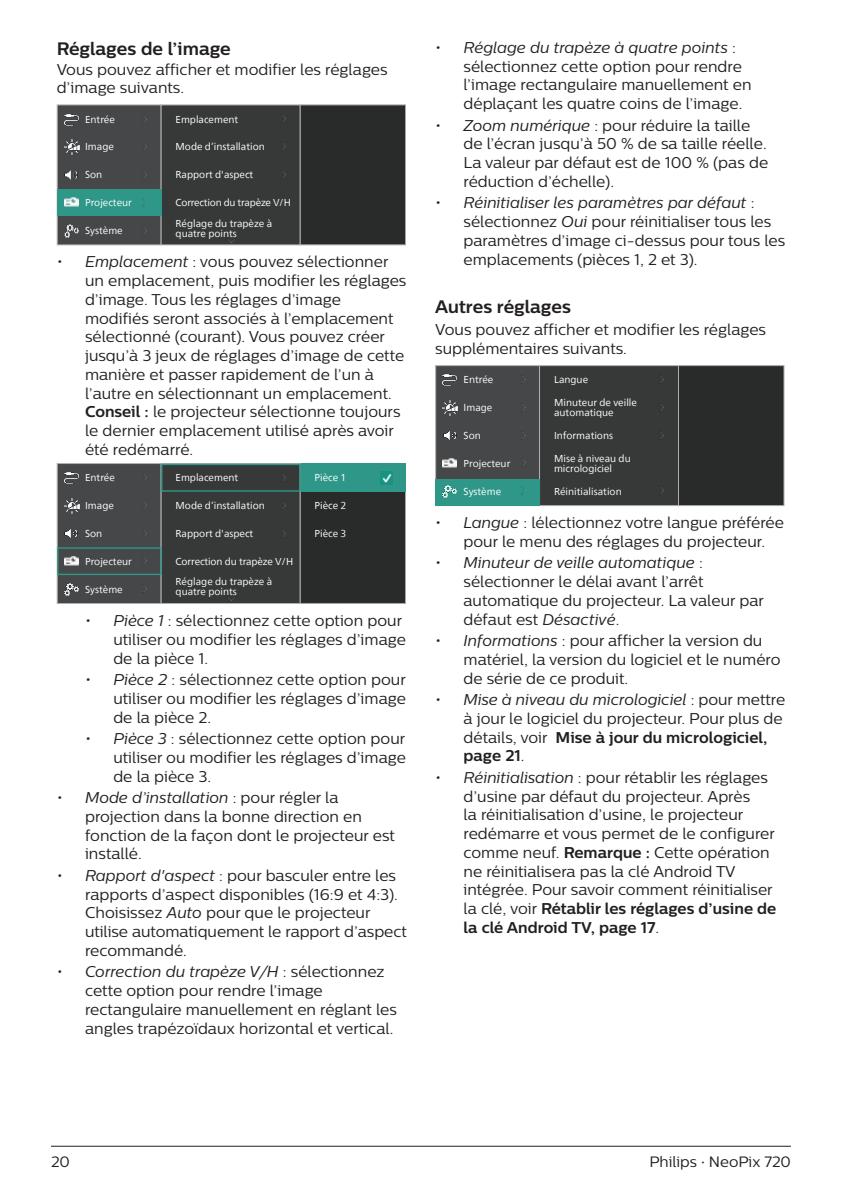
<style>
.page{position:relative;width:842px;height:1191px;background:#fff}
.page>*{position:absolute;margin:0;border:0;box-sizing:border-box;transform-origin:0 0}
.t1{font:700 18px "Centrale Sans";color:#231f20}
.t2{font:15.6px/18.8px "Centrale Sans";color:#231f20}
.t3{font:15px "Centrale Sans";color:#231f20}
.t4{font:10px/10px "Neue Frutiger World";color:#fff}
.t5{font:10px "Neue Frutiger World";letter-spacing:-.02em;color:#fff}
.s1{font-style:italic}
.s2{font-weight:700}
</style>
<div class="page">
<hr style="left:51px;top:1145px;width:740px;height:1px;background:#231f20">
<div style="left:57px;top:104px;width:105px;height:141px;background:#454748;border:1px solid #b0b0b0"></div>
<div style="left:300px;top:104px;width:106px;height:141px;background:#292a2a;border:1px solid #a7a8ab"></div>
<div style="left:161px;top:104px;width:139px;height:141px;background:#373838;border:1px solid #b0b0b0"></div>
<div style="left:57px;top:189px;width:105px;height:27px;background:#2e9788"></div>
<img style="left:64px;top:114px;width:14px;height:11px">
<img style="left:64px;top:140px;width:15px;height:15px">
<img style="left:64px;top:224px;width:14px;height:14px">
<img style="left:64px;top:197px;width:14px;height:10px">
<svg style="left:65px;top:170px;width:13px;height:10px"></svg>
<svg style="left:227px;top:239px;width:8px;height:5px"></svg>
<svg style="left:142px;top:198px;width:5px;height:8px"></svg>
<div style="left:57px;top:463px;width:105px;height:141px;background:#454748;border:1px solid #b0b0b0"></div>
<div style="left:300px;top:463px;width:106px;height:141px;background:#292a2a;border:1px solid #a7a8ab"></div>
<div style="left:161px;top:463px;width:139px;height:141px;background:#373838;border:1px solid #b0b0b0"></div>
<div style="left:301px;top:463px;width:104px;height:29px;background:#2e9788"></div>
<div style="left:161px;top:464px;width:140px;height:28px;border:1px solid #2e9788"></div>
<div style="left:57px;top:547px;width:105px;height:28px;border:1px solid #2e9788"></div>
<img style="left:64px;top:472px;width:14px;height:12px">
<img style="left:64px;top:498px;width:15px;height:15px">
<img style="left:64px;top:583px;width:14px;height:13px">
<img style="left:64px;top:556px;width:14px;height:10px">
<svg style="left:65px;top:529px;width:13px;height:9px"></svg>
<svg style="left:228px;top:597px;width:7px;height:4px"></svg>
<svg style="left:381px;top:471px;width:11px;height:13px"></svg>
<div style="left:435px;top:365px;width:105px;height:141px;background:#454748;border:1px solid #b0b0b0"></div>
<div style="left:678px;top:365px;width:106px;height:141px;background:#292a2a;border:1px solid #a7a8ab"></div>
<div style="left:539px;top:365px;width:140px;height:141px;background:#373838;border:1px solid #b0b0b0"></div>
<div style="left:436px;top:479px;width:104px;height:26px;background:#2e9788"></div>
<img style="left:443px;top:375px;width:14px;height:11px">
<img style="left:442px;top:400px;width:15px;height:15px">
<img style="left:443px;top:485px;width:14px;height:13px">
<img style="left:443px;top:458px;width:14px;height:10px">
<svg style="left:443px;top:431px;width:13px;height:9px"></svg>
<svg style="left:521px;top:487px;width:5px;height:8px"></svg>
<p class="t1" style="left:57px;top:38px;width:176px">Réglages de l’image</p>
<p class="t2" style="left:57px;top:59px;width:332px">Vous pouvez afficher et modifier les réglages d’image suivants.</p>
<p class="t4" style="left:85px;top:114px;width:31px">Entrée</p>
<p class="t4" style="left:176px;top:114px;width:64px">Emplacement</p>
<p class="t4" style="left:176px;top:142px;width:91px">Mode d’installation</p>
<p class="t4" style="left:176px;top:170px;width:79px">Rapport d'aspect</p>
<p class="t5" style="left:176px;top:195px;width:117px">Correction du trapèze V/H</p>
<p class="t4" style="left:85px;top:142px;width:30px">Image</p>
<p class="t4" style="left:85px;top:170px;width:19px">Son</p>
<p class="t4" style="left:85px;top:198px;width:48px">Projecteur</p>
<p class="t4" style="left:85px;top:226px;width:39px">Système</p>
<p class="t4" style="left:176px;top:219px;width:98px">Réglage du trapèze à quatre points</p>
<p class="t2" style="left:85px;top:252px;width:323px;text-indent:-28px"><span class="s1">• Emplacement</span> : vous pouvez sélectionner un emplacement, puis modifier les réglages d’image. Tous les réglages d’image modifiés seront associés à l’emplacement sélectionné (courant). Vous pouvez créer jusqu’à 3 jeux de réglages d’image de cette manière et passer rapidement de l’un à l’autre en sélectionnant un emplacement.<br><span class="s2">Conseil :</span> le projecteur sélectionne toujours le dernier emplacement utilisé après avoir été redémarré.</p>
<p class="t4" style="left:85px;top:473px;width:31px">Entrée</p>
<p class="t4" style="left:176px;top:473px;width:64px">Emplacement</p>
<p class="t4" style="left:315px;top:472px;width:33px">Pièce 1</p>
<p class="t4" style="left:315px;top:500px;width:33px">Pièce 2</p>
<p class="t4" style="left:315px;top:529px;width:33px">Pièce 3</p>
<p class="t4" style="left:176px;top:500px;width:91px">Mode d’installation</p>
<p class="t4" style="left:176px;top:529px;width:79px">Rapport d'aspect</p>
<p class="t4" style="left:176px;top:556px;width:119px">Correction du trapèze V/H</p>
<p class="t4" style="left:85px;top:500px;width:30px">Image</p>
<p class="t4" style="left:85px;top:529px;width:19px">Son</p>
<p class="t4" style="left:85px;top:556px;width:48px">Projecteur</p>
<p class="t4" style="left:85px;top:584px;width:39px">Système</p>
<p class="t4" style="left:176px;top:577px;width:98px">Réglage du trapèze à quatre points</p>
<p class="t2" style="left:113px;top:611px;width:294px;text-indent:-28px"><span class="s1">• Pièce 1</span> : sélectionnez cette option pour utiliser ou modifier les réglages d’image de la pièce 1.</p>
<p class="t2" style="left:113px;top:670px;width:294px;text-align:justify;text-indent:-28px"><span class="s1">• Pièce 2</span> : sélectionnez cette option pour utiliser ou modifier les réglages d’image de la pièce 2.</p>
<p class="t2" style="left:113px;top:729px;width:294px;text-align:justify;text-indent:-28px"><span class="s1">• Pièce 3</span> : sélectionnez cette option pour utiliser ou modifier les réglages d’image de la pièce 3.</p>
<p class="t2" style="left:85px;top:788px;width:311px;text-indent:-28px"><span class="s1">• Mode d’installation</span> : pour régler la projection dans la bonne direction en fonction de la façon dont le projecteur est installé.</p>
<p class="t2" style="left:85px;top:865px;width:323px;text-indent:-28px"><span class="s1">• Rapport d'aspect</span> : pour basculer entre les rapports d’aspect disponibles (16:9 et 4:3).<br>Choisissez <span class="s1">Auto</span> pour que le projecteur utilise automatiquement le rapport d’aspect recommandé.</p>
<p class="t2" style="left:85px;top:962px;width:313px;text-indent:-28px"><span class="s1">• Correction du trapèze V/H</span> : sélectionnez cette option pour rendre l’image rectangulaire manuellement en réglant les angles trapézoïdaux horizontal et vertical.</p>
<p class="t2" style="left:463px;top:38px;width:290px;text-indent:-28px"><span class="s1">• Réglage du trapèze à quatre points</span> : sélectionnez cette option pour rendre l’image rectangulaire manuellement en déplaçant les quatre coins de l’image.</p>
<p class="t2" style="left:463px;top:116px;width:306px;text-indent:-28px"><span class="s1">• Zoom numérique</span> : pour réduire la taille de l’écran jusqu’à 50 % de sa taille réelle.<br>La valeur par défaut est de 100 % (pas de réduction d’échelle).</p>
<p class="t2" style="left:463px;top:193px;width:323px;text-indent:-28px"><span class="s1">• Réinitialiser les paramètres par défaut</span> : sélectionnez <span class="s1">Oui</span> pour réinitialiser tous les paramètres d’image ci-dessus pour tous les emplacements (pièces 1, 2 et 3).</p>
<p class="t1" style="left:435px;top:296px;width:137px">Autres réglages</p>
<p class="t2" style="left:435px;top:320px;width:332px">Vous pouvez afficher et modifier les réglages supplémentaires suivants.</p>
<p class="t4" style="left:464px;top:375px;width:31px">Entrée</p>
<p class="t4" style="left:554px;top:375px;width:36px">Langue</p>
<p class="t4" style="left:554px;top:398px;width:84px">Minuteur de veille automatique</p>
<p class="t4" style="left:554px;top:431px;width:61px">Informations</p>
<p class="t4" style="left:554px;top:453px;width:78px">Mise à niveau du micrologiciel</p>
<p class="t4" style="left:464px;top:403px;width:30px">Image</p>
<p class="t4" style="left:464px;top:431px;width:19px">Son</p>
<p class="t4" style="left:464px;top:458px;width:48px">Projecteur</p>
<p class="t4" style="left:464px;top:487px;width:39px">Système</p>
<p class="t4" style="left:554px;top:487px;width:69px">Réinitialisation</p>
<p class="t2" style="left:463px;top:513px;width:322px;text-indent:-28px"><span class="s1">• Langue</span> : lélectionnez votre langue préférée pour le menu des réglages du projecteur.</p>
<p class="t2" style="left:463px;top:553px;width:302px;text-indent:-28px"><span class="s1">• Minuteur de veille automatique</span> : sélectionner le délai avant l’arrêt automatique du projecteur. La valeur par défaut est <span class="s1">Désactivé</span>.</p>
<p class="t2" style="left:463px;top:631px;width:319px;text-indent:-28px"><span class="s1">• Informations</span> : pour afficher la version du matériel, la version du logiciel et le numéro de série de ce produit.</p>
<p class="t2" style="left:463px;top:690px;width:323px;text-indent:-28px"><span class="s1">• Mise à niveau du micrologiciel</span> : pour mettre à jour le logiciel du projecteur. Pour plus de détails, voir <span class="s2">Mise à jour du micrologiciel, page 21</span>.</p>
<p class="t2" style="left:463px;top:768px;width:314px;text-indent:-28px"><span class="s1">• Réinitialisation</span> : pour rétablir les réglages d’usine par défaut du projecteur. Après<br>la réinitialisation d’usine, le projecteur redémarre et vous permet de le configurer comme neuf. <span class="s2">Remarque :</span> Cette opération ne réinitialisera pas la clé Android TV intégrée. Pour savoir comment réinitialiser la clé, voir <span class="s2">Rétablir les réglages d’usine de la clé Android TV, page 17</span>.</p>
<p class="t3" style="left:51px;top:1153px;width:20px">20</p>
<p class="t3" style="left:649px;top:1153px;width:143px">Philips · NeoPix 720</p>
</div>
